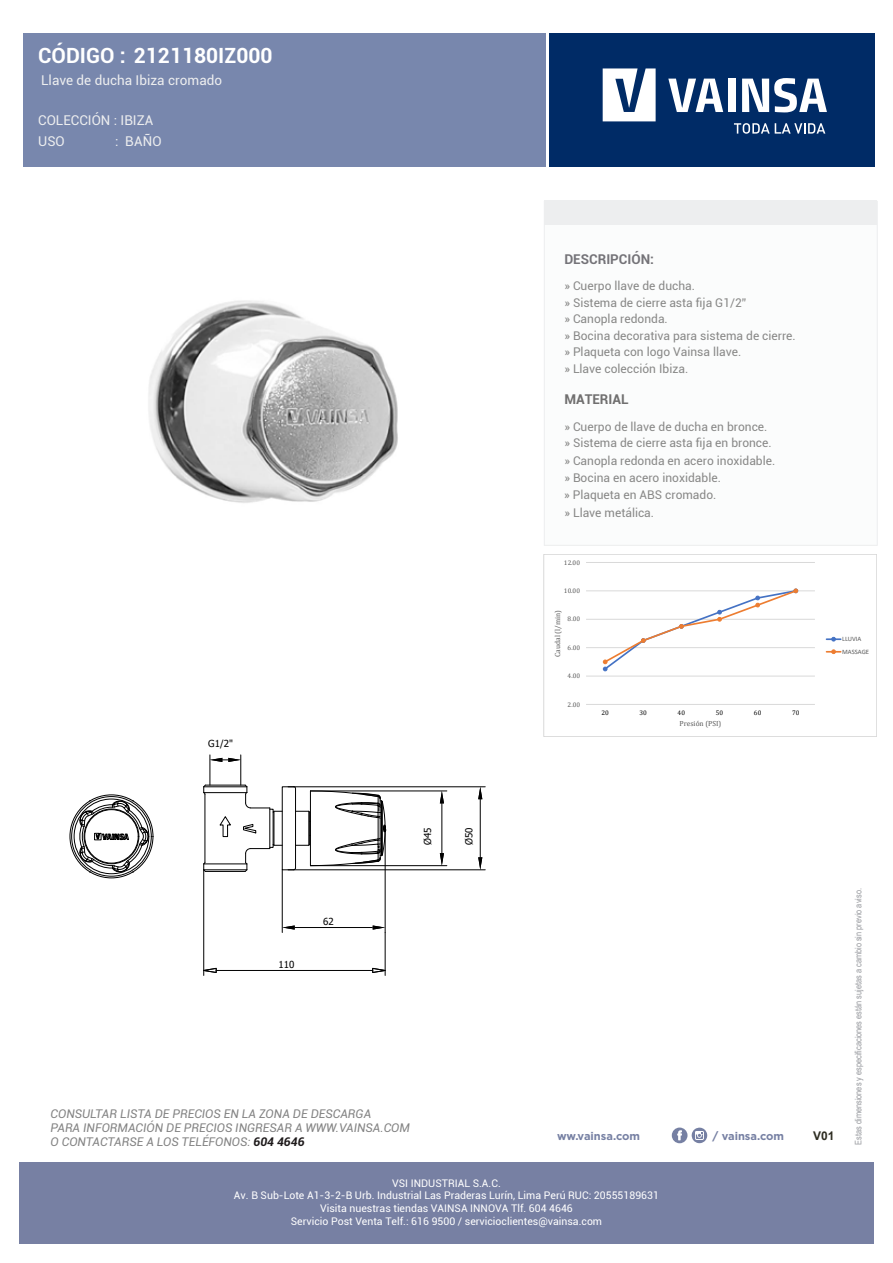
<style>
.page{position:relative;width:893px;height:1263px;background:#fff}
.page>*{position:absolute;margin:0;border:0;box-sizing:border-box;transform-origin:0 0}
.t1{font:700 21px "Roboto";color:#fff}
.t2{font:13.5px "Roboto";color:#edeeef}
.t3{font:700 13.5px "Roboto";color:#747378}
.t4{font:700 13.5px "Roboto";color:#706f6f}
.t5{font:12px/16.5px "Roboto";color:#888887}
.t6{font:italic 12px/14.4px "Roboto";color:#838383}
.t7{font:700 12px "Arial";color:#2e2d22}
.t8{font:700 11.1px "Gotham";color:#7680a3}
.t9{font:10.5px/12.6px "Roboto";color:#fff;text-align:center}
.t10{font:9.75px "Tahoma";color:#000}
.t11{font:9px "Arial Narrow";color:#97999e}
.t12{font:7.35px "Cambria";color:#595959}
.t13{font:6.6px "Cambria";color:#595959}
.t14{font:6.6px/12.5px "Calibri";color:#595959}
.t15{font:6.6px "Cambria";letter-spacing:.005em;color:#000}
.s1{font-weight:700;color:#1e1a1b}
</style>
<div class="page">
<div style="left:544px;top:201px;width:333px;height:344px;background:#fbfcfc"></div>
<div style="left:544px;top:201px;width:333px;height:24px;background:#edeeef"></div>
<div style="left:544px;top:201px;width:334px;height:345px;border:1px solid #edeeef"></div>
<div style="left:23px;top:34px;width:522px;height:133px;background:#7887ad"></div>
<div style="left:549px;top:34px;width:326px;height:133px;background:#002b66"></div>
<svg style="left:603px;top:68px;width:53px;height:53px"></svg>
<svg style="left:668px;top:79px;width:55px;height:33px"></svg>
<div style="left:728px;top:79px;width:7px;height:33px;background:#fff"></div>
<svg style="left:742px;top:78px;width:85px;height:34px"></svg>
<svg style="left:734px;top:123px;width:91px;height:11px"></svg>
<svg style="left:672px;top:1127px;width:35px;height:16px"></svg>
<hr style="left:586px;top:562px;width:229px;height:1px;background:#d9d9d9">
<hr style="left:586px;top:590px;width:229px;height:1px;background:#d9d9d9">
<hr style="left:586px;top:619px;width:229px;height:1px;background:#d9d9d9">
<hr style="left:586px;top:647px;width:229px;height:1px;background:#d9d9d9">
<hr style="left:586px;top:676px;width:229px;height:1px;background:#d9d9d9">
<hr style="left:586px;top:704px;width:229px;height:1px;background:#d9d9d9">
<svg style="left:603px;top:589px;width:195px;height:82px"></svg>
<svg style="left:826px;top:637px;width:15px;height:4px"></svg>
<svg style="left:826px;top:650px;width:15px;height:4px"></svg>
<div style="left:543px;top:554px;width:334px;height:183px;border:1px solid #d9d9d9"></div>
<svg style="left:78px;top:800px;width:71px;height:73px"></svg>
<div style="left:84px;top:809px;width:55px;height:55px;border:1px solid #000;border-radius:50%"></div>
<svg style="left:283px;top:925px;width:12px;height:5px"></svg>
<svg style="left:373px;top:925px;width:12px;height:5px"></svg>
<hr style="left:442px;top:803px;width:1px;height:50px;background:#000">
<svg style="left:440px;top:792px;width:4px;height:11px"></svg>
<svg style="left:440px;top:853px;width:4px;height:12px"></svg>
<hr style="left:480px;top:799px;width:1px;height:58px;background:#000">
<svg style="left:478px;top:787px;width:4px;height:12px"></svg>
<svg style="left:478px;top:857px;width:4px;height:12px"></svg>
<svg style="left:204px;top:968px;width:13px;height:5px"></svg>
<svg style="left:372px;top:968px;width:13px;height:5px"></svg>
<svg style="left:293px;top:787px;width:93px;height:82px"></svg>
<hr style="left:282px;top:870px;width:1px;height:62px;background:#000">
<hr style="left:385px;top:828px;width:1px;height:104px;background:#000">
<hr style="left:310px;top:791px;width:137px;height:1px;background:#000">
<hr style="left:310px;top:865px;width:137px;height:1px;background:#000">
<hr style="left:204px;top:786px;width:43px;height:1px;background:#000">
<hr style="left:205px;top:785px;width:40px;height:1px;background:#000">
<hr style="left:204px;top:869px;width:43px;height:1px;background:#000">
<hr style="left:205px;top:871px;width:40px;height:1px;background:#000">
<hr style="left:204px;top:792px;width:43px;height:1px;background:#000">
<hr style="left:204px;top:863px;width:43px;height:1px;background:#000">
<svg style="left:219px;top:816px;width:12px;height:21px"></svg>
<svg style="left:203px;top:784px;width:3px;height:11px"></svg>
<svg style="left:203px;top:862px;width:3px;height:10px"></svg>
<hr style="left:205px;top:794px;width:1px;height:68px;background:#000">
<svg style="left:243px;top:784px;width:39px;height:88px"></svg>
<hr style="left:210px;top:755px;width:1px;height:30px;background:#000">
<hr style="left:240px;top:755px;width:1px;height:30px;background:#000">
<svg style="left:210px;top:758px;width:31px;height:4px"></svg>
<hr style="left:288px;top:786px;width:197px;height:1px;background:#000">
<hr style="left:288px;top:869px;width:197px;height:1px;background:#000">
<hr style="left:203px;top:870px;width:1px;height:105px;background:#000">
<hr style="left:385px;top:932px;width:1px;height:43px;background:#000">
<hr style="left:216px;top:970px;width:157px;height:1px;background:#000">
<img style="left:148px;top:300px;width:250px;height:203px">
<div style="left:19px;top:1162px;width:855px;height:81px;background:#7780a3"></div>
<h1 class="t1" style="left:38px;top:41px;width:236px">CÓDIGO : 2121180IZ000</h1>
<p class="t2" style="left:41px;top:71px;width:182px">Llave de ducha Ibiza cromado</p>
<p class="t2" style="left:38px;top:110px;width:117px">COLECCIÓN : IBIZA</p>
<p class="t2" style="left:38px;top:132px;width:28px">USO</p>
<p class="t2" style="left:115px;top:132px;width:48px">: BAÑO</p>
<p class="t10" style="left:208px;top:737px;width:26px">G1/2"</p>
<p class="t3" style="left:564px;top:250px;width:91px">DESCRIPCIÓN:</p>
<p class="t5" style="left:564px;top:277px;width:183px">» Cuerpo llave de ducha.<br>» Sistema de cierre asta fija G1/2” » Canopla redonda.</p>
<p class="t5" style="left:564px;top:343px;width:178px">» Plaqueta con logo Vainsa llave. » Llave colección Ibiza.</p>
<p class="t5" style="left:564px;top:327px;width:233px">» Bocina decorativa para sistema de cierre.</p>
<p class="t4" style="left:564px;top:390px;width:66px">MATERIAL</p>
<p class="t5" style="left:564px;top:418px;width:209px">» Cuerpo de llave de ducha en bronce. » Sistema de cierre asta fija en bronce.</p>
<p class="t5" style="left:564px;top:452px;width:212px">» Canopla redonda en acero inoxidable.</p>
<p class="t5" style="left:564px;top:469px;width:158px;line-height:17.1px">» Bocina en acero inoxidable. » Plaqueta en ABS cromado. » Llave metálica.</p>
<p class="t13" style="left:564px;top:558px;width:18px">12.00</p>
<p class="t13" style="left:564px;top:587px;width:18px">10.00</p>
<p class="t12" style="left:553px;top:657px;width:48px;rotate:-90deg">Caudal (l/min)</p>
<p class="t13" style="left:568px;top:615px;width:14px">8.00</p>
<p class="t13" style="left:568px;top:644px;width:14px">6.00</p>
<p class="t13" style="left:568px;top:672px;width:14px">4.00</p>
<p class="t13" style="left:568px;top:700px;width:14px">2.00</p>
<p class="t15" style="left:601px;top:709px;width:9px">20</p>
<p class="t15" style="left:639px;top:709px;width:9px">30</p>
<p class="t15" style="left:678px;top:709px;width:9px">40</p>
<p class="t15" style="left:716px;top:709px;width:9px">50</p>
<p class="t15" style="left:754px;top:709px;width:9px">60</p>
<p class="t15" style="left:792px;top:709px;width:9px">70</p>
<p class="t12" style="left:680px;top:719px;width:43px">Presión (PSI)</p>
<p class="t14" style="left:842px;top:632px;width:28px">LLUVIA<br>MASSAGE</p>
<p class="t10" style="left:279px;top:958px;width:17px">110</p>
<p class="t10" style="left:323px;top:915px;width:12px">62</p>
<p class="t10" style="left:421px;top:845px;width:19px;rotate:-90deg">Ø45</p>
<p class="t10" style="left:462px;top:845px;width:19px;rotate:-90deg">Ø50</p>
<p class="t6" style="left:51px;top:1105px;width:361px">CONSULTAR LISTA DE PRECIOS EN LA ZONA DE DESCARGA<br>PARA INFORMACIÓN DE PRECIOS INGRESAR A WWW.VAINSA.COM<br>O CONTACTARSE A LOS TELÉFONOS: <span class="s1">604 4646</span></p>
<p class="t8" style="left:557px;top:1128px;width:85px">ww.vainsa.com</p>
<p class="t8" style="left:712px;top:1128px;width:73px">/ vainsa.com</p>
<p class="t9" style="left:234px;top:1176px;width:426px">VSI INDUSTRIAL S.A.C.<br>Av. B Sub-Lote A1-3-2-B Urb. Industrial Las Praderas Lurín, Lima Perú RUC: 20555189631<br>Visita nuestras tiendas VAINSA INNOVA Tlf. 604 4646<br>Servicio Post Venta Telf.: 616 9500 / servicioclientes@vainsa.com</p>
<p class="t7" style="left:813px;top:1127px;width:23px">V01</p>
<p class="t11" style="left:852px;top:1145px;width:258px;rotate:-90deg">Estas dimensiones y especificaciones están sujetas a cambio sin previo aviso.</p>
</div>
